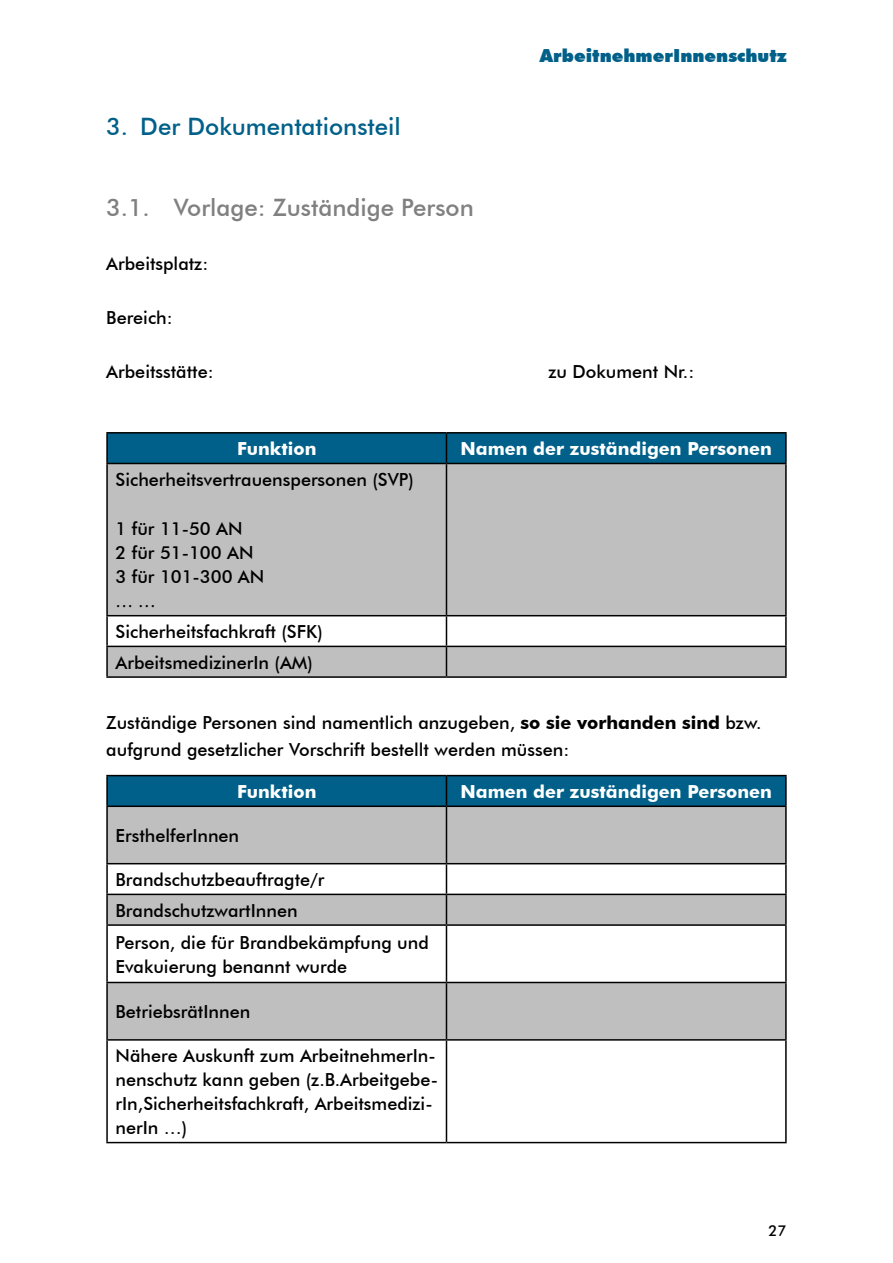
<style>
.page{position:relative;width:893px;height:1263px;background:#fff}
.page>*{position:absolute;margin:0;border:0;box-sizing:border-box;transform-origin:0 0}
.t1{font:500 24px "Futura BT";color:#808080}
.t2{font:500 24px "Futura BT";color:#006089}
.Fließtext_ohne_GLR{font:500 18px/24px "Futura BT";color:#000}
.Fließtext{font:500 18px/27px "Futura BT";color:#000}
.Tabellen-Zellen-Überschrift{font:700 18px "Futura BT";color:#fff}
.t3{font:900 18px "Futura BT";color:#006089}
.Fließtext_ohne_GLR-2{font:18px "Source Sans Pro";color:#000}
.t4{font:500 15px "Futura BT";color:#000}
.s1{font-weight:700}
</style>
<div class="page">
<div style="left:108px;top:434px;width:677px;height:29px;background:#006089"></div>
<svg style="left:108px;top:464px;width:677px;height:212px;background:#c6c6c6"></svg>
<hr style="left:106px;top:432px;width:340px;height:2px;background:#000">
<hr style="left:106px;top:433px;width:2px;height:30px;background:#000">
<hr style="left:446px;top:432px;width:341px;height:2px;background:#000">
<hr style="left:446px;top:433px;width:1px;height:30px;background:#000">
<hr style="left:785px;top:433px;width:2px;height:30px;background:#000">
<hr style="left:106px;top:463px;width:340px;height:1px;background:#000">
<hr style="left:106px;top:464px;width:2px;height:151px;background:#000">
<hr style="left:446px;top:463px;width:341px;height:1px;background:#000">
<hr style="left:446px;top:464px;width:1px;height:151px;background:#000">
<hr style="left:785px;top:464px;width:2px;height:151px;background:#000">
<hr style="left:106px;top:615px;width:340px;height:1px;background:#000">
<hr style="left:106px;top:616px;width:2px;height:30px;background:#000">
<hr style="left:446px;top:615px;width:341px;height:1px;background:#000">
<hr style="left:446px;top:616px;width:1px;height:30px;background:#000">
<hr style="left:785px;top:616px;width:2px;height:30px;background:#000">
<hr style="left:106px;top:646px;width:340px;height:1px;background:#000">
<hr style="left:106px;top:647px;width:2px;height:29px;background:#000">
<hr style="left:446px;top:646px;width:341px;height:1px;background:#000">
<svg style="left:446px;top:647px;width:1px;height:29px"></svg>
<hr style="left:785px;top:647px;width:2px;height:29px;background:#000">
<hr style="left:106px;top:676px;width:340px;height:2px;background:#000">
<hr style="left:446px;top:676px;width:341px;height:2px;background:#000">
<svg style="left:108px;top:807px;width:677px;height:232px;fill:#bfbfbf"></svg>
<hr style="left:106px;top:775px;width:340px;height:1px;background:#000">
<hr style="left:106px;top:776px;width:2px;height:29px;background:#000">
<hr style="left:446px;top:775px;width:341px;height:1px;background:#000">
<div style="left:107px;top:776px;width:678px;height:29px;background:#006089"></div>
<hr style="left:785px;top:776px;width:2px;height:29px;background:#000">
<hr style="left:106px;top:805px;width:340px;height:2px;background:#000">
<hr style="left:106px;top:807px;width:2px;height:56px;background:#000">
<hr style="left:446px;top:805px;width:341px;height:2px;background:#000">
<hr style="left:446px;top:807px;width:1px;height:56px;background:#000">
<hr style="left:785px;top:807px;width:2px;height:56px;background:#000">
<hr style="left:106px;top:863px;width:340px;height:1px;background:#000">
<hr style="left:106px;top:864px;width:2px;height:30px;background:#000">
<hr style="left:446px;top:863px;width:341px;height:1px;background:#000">
<hr style="left:446px;top:864px;width:1px;height:30px;background:#000">
<hr style="left:785px;top:864px;width:2px;height:30px;background:#000">
<hr style="left:106px;top:894px;width:340px;height:1px;background:#000">
<hr style="left:106px;top:895px;width:2px;height:29px;background:#000">
<hr style="left:446px;top:894px;width:341px;height:1px;background:#000">
<svg style="left:446px;top:895px;width:1px;height:29px"></svg>
<hr style="left:785px;top:895px;width:2px;height:29px;background:#000">
<hr style="left:106px;top:924px;width:340px;height:2px;background:#000">
<hr style="left:106px;top:926px;width:2px;height:56px;background:#000">
<hr style="left:446px;top:924px;width:341px;height:2px;background:#000">
<hr style="left:446px;top:926px;width:1px;height:56px;background:#000">
<hr style="left:785px;top:926px;width:2px;height:56px;background:#000">
<hr style="left:106px;top:982px;width:340px;height:1px;background:#000">
<hr style="left:106px;top:983px;width:2px;height:56px;background:#000">
<hr style="left:446px;top:982px;width:341px;height:1px;background:#000">
<hr style="left:446px;top:983px;width:1px;height:56px;background:#000">
<hr style="left:785px;top:983px;width:2px;height:56px;background:#000">
<hr style="left:106px;top:1039px;width:340px;height:2px;background:#000">
<hr style="left:106px;top:1041px;width:2px;height:101px;background:#000">
<hr style="left:446px;top:1039px;width:341px;height:2px;background:#000">
<hr style="left:446px;top:1041px;width:1px;height:101px;background:#000">
<hr style="left:785px;top:1041px;width:2px;height:101px;background:#000">
<hr style="left:106px;top:1142px;width:340px;height:1px;background:#000">
<hr style="left:446px;top:1142px;width:341px;height:1px;background:#000">
<p class="t2" style="left:106px;top:112px;width:296px">3. Der Dokumentationsteil</p>
<p class="t1" style="left:106px;top:193px;width:369px">3.1. Vorlage: Zuständige Person</p>
<p class="Fließtext" style="left:106px;top:250px;width:103px">Arbeitsplatz:</p>
<p class="Fließtext" style="left:106px;top:304px;width:68px">Bereich:</p>
<p class="t3" style="left:540px;top:45px;width:248px">ArbeitnehmerInnenschutz</p>
<p class="Fließtext" style="left:106px;top:358px;width:109px">Arbeitsstätte:</p>
<p class="Fließtext" style="left:549px;top:358px;width:147px">zu Dokument Nr.:</p>
<p class="Tabellen-Zellen-Überschrift" style="left:237px;top:438px;width:81px">Funktion</p>
<p class="Tabellen-Zellen-Überschrift" style="left:460px;top:438px;width:313px">Namen der zuständigen Personen</p>
<p class="Fließtext_ohne_GLR" style="left:116px;top:467px;width:300px">Sicherheitsvertrauenspersonen (SVP)</p>
<p class="Fließtext_ohne_GLR" style="left:116px;top:517px;width:129px">1 für 11-50 AN</p>
<p class="Fließtext_ohne_GLR" style="left:116px;top:541px;width:139px">2 für 51-100 AN</p>
<p class="Fließtext_ohne_GLR" style="left:116px;top:565px;width:150px">3 für 101-300 AN</p>
<p class="Fließtext_ohne_GLR-2" style="left:116px;top:590px;width:41px">… …</p>
<p class="Fließtext_ohne_GLR" style="left:116px;top:619px;width:209px">Sicherheitsfachkraft (SFK)</p>
<p class="Fließtext_ohne_GLR" style="left:116px;top:650px;width:199px">ArbeitsmedizinerIn (AM)</p>
<p class="Fließtext" style="left:106px;top:709px;width:657px">Zuständige Personen sind namentlich anzugeben, <span class="s1">so sie vorhanden sind</span> bzw. aufgrund gesetzlicher Vorschrift bestellt werden müssen:</p>
<p class="Tabellen-Zellen-Überschrift" style="left:237px;top:780px;width:81px">Funktion</p>
<p class="Tabellen-Zellen-Überschrift" style="left:460px;top:780px;width:313px">Namen der zuständigen Personen</p>
<p class="Fließtext_ohne_GLR" style="left:116px;top:823px;width:125px">ErsthelferInnen</p>
<p class="Fließtext_ohne_GLR" style="left:116px;top:867px;width:211px">Brandschutzbeauftragte/r</p>
<p class="Fließtext_ohne_GLR" style="left:116px;top:898px;width:184px">BrandschutzwartInnen</p>
<p class="Fließtext_ohne_GLR" style="left:116px;top:930px;width:315px">Person, die für Brandbekämpfung und<br>Evakuierung benannt wurde</p>
<p class="Fließtext_ohne_GLR" style="left:116px;top:999px;width:136px">BetriebsrätInnen</p>
<p class="Fließtext_ohne_GLR" style="left:116px;top:1043px;width:324px">Nähere Auskunft zum ArbeitnehmerIn&shy;nenschutz kann geben (z.B.Arbeitgebe&shy;rIn,Sicherheitsfachkraft, Arbeitsmedizi&shy;nerIn …)</p>
<p class="t4" style="left:768px;top:1221px;width:20px">27</p>
</div>
